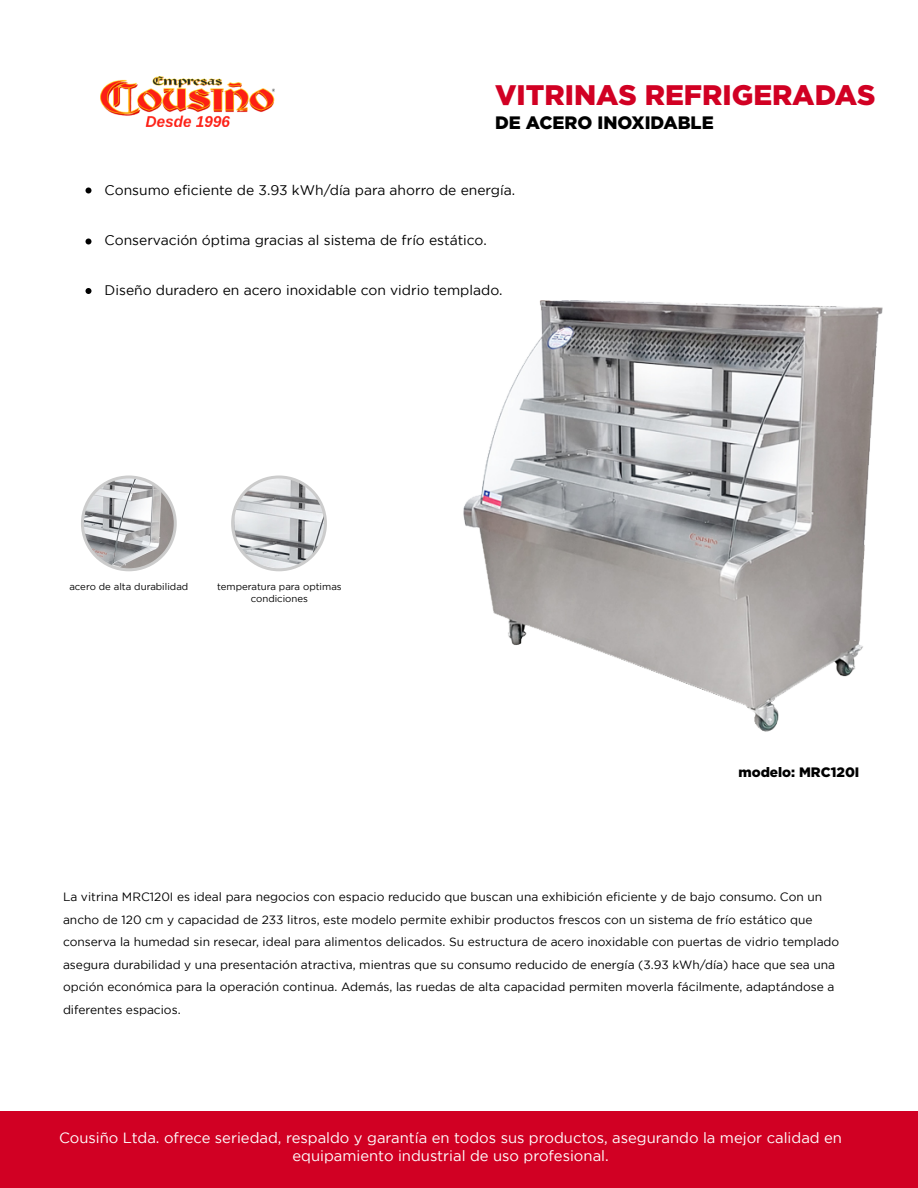
<style>
.page{position:relative;width:918px;height:1188px;background:#fff}
.page>*{position:absolute;margin:0;border:0;box-sizing:border-box;transform-origin:0 0}
.t1{font:900 28.2px "Gotham";color:#d10023}
.t2{font:900 18px "Gotham";color:#000}
.t3{font:14.85px/18px "Gotham";color:#fff;text-align:center}
.t4{font:13.8px "Gotham";color:#000}
.t5{font:900 13.65px "Gotham";color:#000}
.t6{font:12px/22.5px "Gotham";color:#000}
.t7{font:9.6px/12px "Gotham";color:#000;text-align:center}
</style>
<div class="page">
<div style="left:0;top:1112px;width:918px;height:76px;background:#d10023"></div>
<img style="left:100px;top:76px;width:175px;height:51px">
<img style="left:463px;top:300px;width:420px;height:432px">
<img style="left:82px;top:477px;width:93px;height:93px;border-radius:46px">
<div style="left:81px;top:475px;width:96px;height:96px;border:3px solid #ccc;border-radius:50%"></div>
<img style="left:233px;top:477px;width:92px;height:93px;border-radius:46px">
<div style="left:231px;top:475px;width:96px;height:96px;border:3px solid #ccc;border-radius:50%"></div>
<svg style="left:86px;top:188px;width:6px;height:6px"></svg>
<svg style="left:86px;top:238px;width:6px;height:6px"></svg>
<svg style="left:86px;top:288px;width:6px;height:6px"></svg>
<h1 class="t1" style="left:495px;top:78px;width:382px">VITRINAS REFRIGERADAS</h1>
<h2 class="t2" style="left:495px;top:112px;width:220px">DE ACERO INOXIDABLE</h2>
<p class="t4" style="left:105px;top:183px;width:412px">Consumo eficiente de 3.93 kWh/día para ahorro de energía.</p>
<p class="t4" style="left:105px;top:233px;width:384px">Conservación óptima gracias al sistema de frío estático.</p>
<p class="t4" style="left:105px;top:282px;width:399px">Diseño duradero en acero inoxidable con vidrio templado.</p>
<p class="t7" style="left:69px;top:580px;width:120px">acero de alta durabilidad</p>
<p class="t7" style="left:217px;top:580px;width:126px">temperatura para optimas condiciones</p>
<p class="t5" style="left:739px;top:764px;width:122px">modelo: MRC120I</p>
<p class="t6" style="left:63px;top:886px;width:778px">La vitrina MRC120I es ideal para negocios con espacio reducido que buscan una exhibición eficiente y de bajo consumo. Con un ancho de 120 cm y capacidad de 233 litros, este modelo permite exhibir productos frescos con un sistema de frío estático que conserva la humedad sin resecar, ideal para alimentos delicados. Su estructura de acero inoxidable con puertas de vidrio templado asegura durabilidad y una presentación atractiva, mientras que su consumo reducido de energía (3.93 kWh/día) hace que sea una opción económica para la operación continua. Además, las ruedas de alta capacidad permiten moverla fácilmente, adaptándose a diferentes espacios.</p>
<p class="t3" style="left:59px;top:1128px;width:785px">Cousiño Ltda. ofrece seriedad, respaldo y garantía en todos sus productos, asegurando la mejor calidad en equipamiento industrial de uso profesional.</p>
</div>
